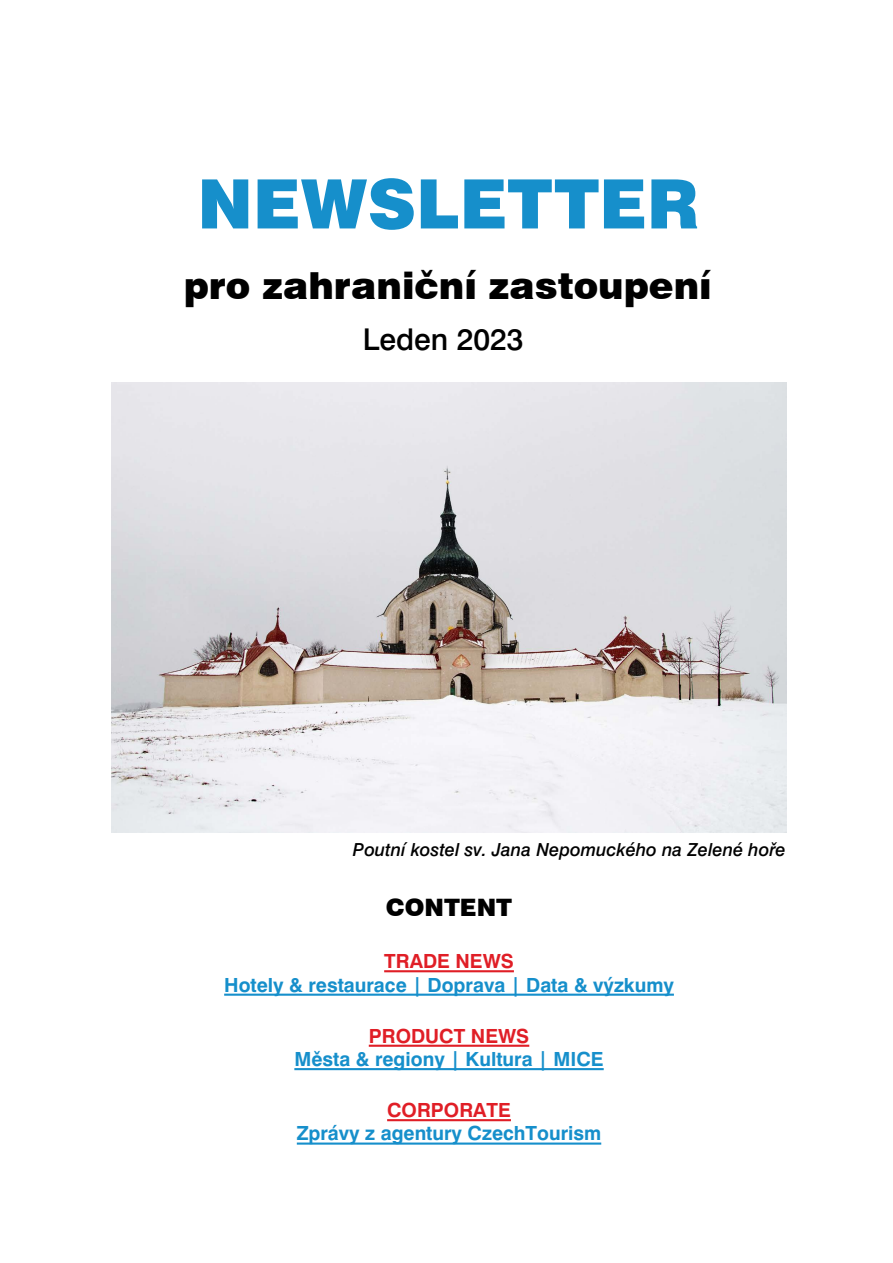
<style>
.page{position:relative;width:893px;height:1263px;background:#fff}
.page>*{position:absolute;margin:0;border:0;box-sizing:border-box;transform-origin:0 0}
.t1{font:900 68.1px "Swiss 721 BT";color:#168fcb}
.t2{font:900 37.35px "Swiss 721 BT";color:#000}
.t3{font:500 30px "Swiss 721 BTCE";color:#000}
.t4{font:900 24px "Swiss 721 BT";color:#000}
.t5{font:700 19.5px "Swiss 721 BTCE";color:#168fcb}
.t6{font:700 19.5px "Swiss 721 BTCE";color:#e01e26}
.t7{font:italic 500 18px "Swiss 721 BTCE";color:#000}
</style>
<div class="page">
<hr style="left:384px;top:970px;width:130px;height:2px;background:#e01e26">
<hr style="left:224px;top:993px;width:450px;height:3px;background:#168fcb">
<hr style="left:369px;top:1045px;width:160px;height:2px;background:#e01e26">
<hr style="left:294px;top:1068px;width:310px;height:2px;background:#168fcb">
<hr style="left:387px;top:1119px;width:124px;height:2px;background:#e01e26">
<hr style="left:297px;top:1142px;width:304px;height:3px;background:#168fcb">
<img style="left:111px;top:382px;width:676px;height:450px">
<h1 class="t1" style="left:197px;top:163px;width:503px">NEWSLETTER</h1>
<h2 class="t2" style="left:184px;top:263px;width:530px">pro zahraniční zastoupení</h2>
<h3 class="t3" style="left:363px;top:320px;width:162px">Leden 2023</h3>
<p class="t7" style="left:353px;top:838px;width:434px">Poutní kostel sv. Jana Nepomuckého na Zelené hoře</p>
<p class="t4" style="left:386px;top:893px;width:128px">CONTENT</p>
<p class="t6" style="left:384px;top:948px;width:131px">TRADE NEWS</p>
<p class="t5" style="left:224px;top:971px;width:451px">Hotely &amp; restaurace | Doprava | Data &amp; výzkumy</p>
<p class="t6" style="left:369px;top:1023px;width:162px">PRODUCT NEWS</p>
<p class="t5" style="left:294px;top:1046px;width:311px">Města &amp; regiony | Kultura | MICE</p>
<p class="t6" style="left:387px;top:1097px;width:125px">CORPORATE</p>
<p class="t5" style="left:297px;top:1120px;width:306px">Zprávy z agentury CzechTourism</p>
</div>
